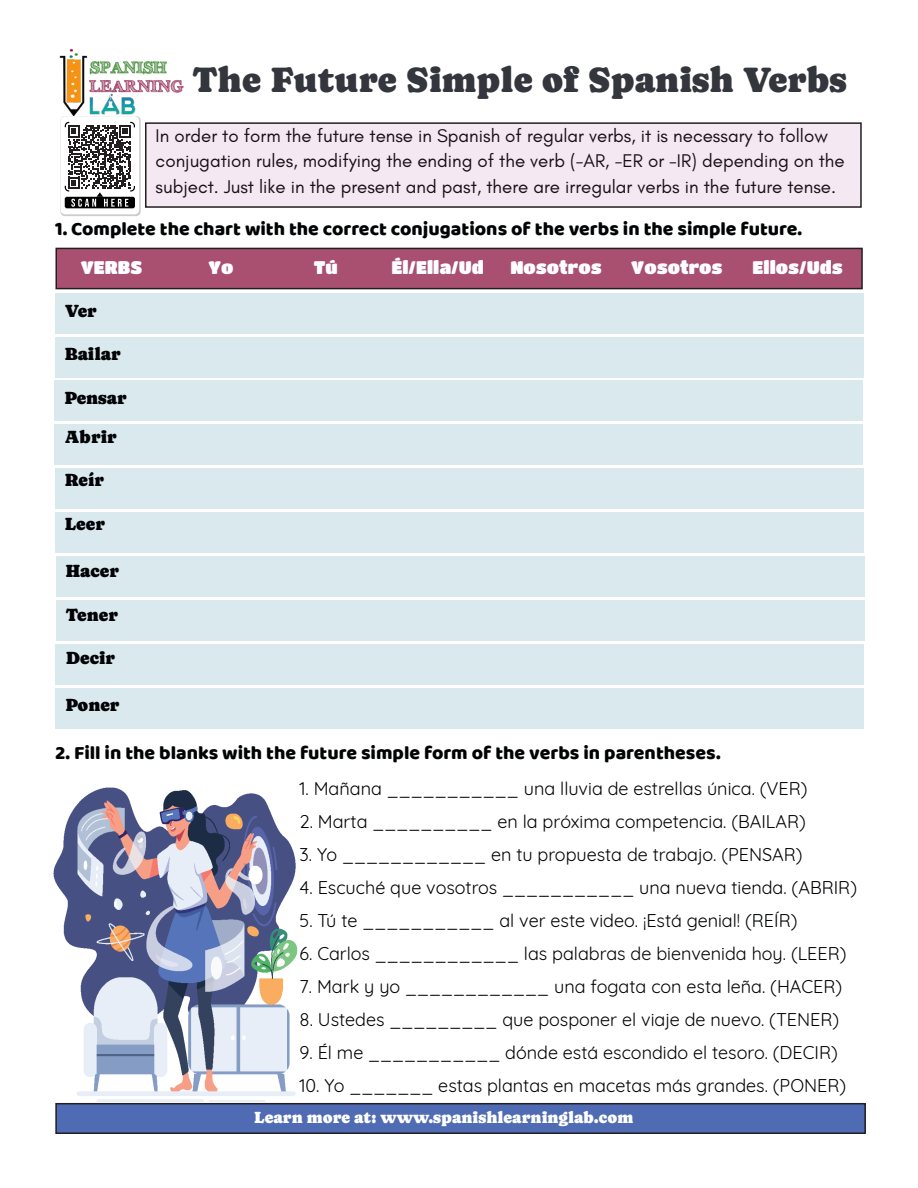
<style>
.page{position:relative;width:918px;height:1188px;background:#fff}
.page>*{position:absolute;margin:0;border:0;box-sizing:border-box;transform-origin:0 0}
.t1{font:36px "Caprasimo";color:#34363d}
.t2{font:19.5px "Baloo";color:#000304}
.t3{font:18.75px/25.5px "Glacial Indifference";color:#190f18}
.t4{font:18px "Quicksand";color:#010204}
.t5{font:18px "Caprasimo";color:#000205}
.t6{font:18px "Titan One";color:#fff}
.t7{font:16.5px "Caprasimo";color:#fff}
</style>
<div class="page">
<img style="left:59px;top:49px;width:125px;height:67px">
<div style="left:60px;top:116px;width:81px;height:100px;background:#d5d5d5;border-radius:5px"></div>
<div style="left:61px;top:116px;width:78px;height:98px;background:#fff;border-radius:4px"></div>
<div style="left:65px;top:197px;width:70px;height:11px;background:#000;border-radius:2px"></div>
<svg style="left:65px;top:122px;width:70px;height:85px"></svg>
<div style="left:146px;top:123px;width:715px;height:84px;background:#f4e8f2"></div>
<div style="left:145px;top:122px;width:717px;height:86px;border:2px solid #231f20"></div>
<div style="left:56px;top:248px;width:806px;height:41px;background:#a95070"></div>
<div style="left:56px;top:248px;width:807px;height:41px;border:2px solid #231f20"></div>
<div style="left:55px;top:293px;width:809px;height:40px;background:#dae9ed"></div>
<div style="left:55px;top:337px;width:809px;height:40px;background:#dae9ed"></div>
<div style="left:55px;top:381px;width:808px;height:40px;background:#dae9ed"></div>
<div style="left:54px;top:425px;width:809px;height:40px;background:#dae9ed"></div>
<div style="left:56px;top:469px;width:808px;height:40px;background:#dae9ed"></div>
<div style="left:55px;top:513px;width:809px;height:40px;background:#dae9ed"></div>
<div style="left:56px;top:556px;width:809px;height:41px;background:#dae9ed"></div>
<div style="left:56px;top:600px;width:809px;height:41px;background:#dae9ed"></div>
<div style="left:56px;top:644px;width:808px;height:40px;background:#dae9ed"></div>
<div style="left:55px;top:688px;width:809px;height:40px;background:#dae9ed"></div>
<img style="left:53px;top:787px;width:245px;height:315px">
<div style="left:56px;top:1104px;width:809px;height:29px;background:#4e6bb3"></div>
<div style="left:55px;top:1103px;width:811px;height:31px;border:2px solid #231f20"></div>
<p class="t1" style="left:192px;top:59px;width:656px">The Future Simple of Spanish Verbs</p>
<p class="t3" style="left:156px;top:123px;width:691px">In order to form the future tense in Spanish of regular verbs, it is necessary to follow conjugation rules, modifying the ending of the verb (-AR, -ER or -IR) depending on the subject. Just like in the present and past, there are irregular verbs in the future tense.</p>
<p class="t2" style="left:55px;top:217px;width:749px">1. Complete the chart with the correct conjugations of the verbs in the simple future.</p>
<p class="t6" style="left:81px;top:256px;width:63px">VERBS</p>
<p class="t6" style="left:209px;top:256px;width:26px">Yo</p>
<p class="t6" style="left:314px;top:256px;width:25px">Tú</p>
<p class="t6" style="left:391px;top:256px;width:94px">Él/Ella/Ud</p>
<p class="t6" style="left:510px;top:256px;width:93px">Nosotros</p>
<p class="t6" style="left:631px;top:256px;width:93px">Vosotros</p>
<p class="t6" style="left:753px;top:256px;width:92px">Ellos/Uds</p>
<p class="t5" style="left:65px;top:300px;width:34px">Ver</p>
<p class="t5" style="left:65px;top:344px;width:57px">Bailar</p>
<p class="t5" style="left:65px;top:387px;width:63px">Pensar</p>
<p class="t5" style="left:65px;top:426px;width:53px">Abrir</p>
<p class="t5" style="left:65px;top:470px;width:41px">Reír</p>
<p class="t5" style="left:65px;top:513px;width:42px">Leer</p>
<p class="t5" style="left:66px;top:560px;width:55px">Hacer</p>
<p class="t5" style="left:66px;top:604px;width:54px">Tener</p>
<p class="t5" style="left:66px;top:647px;width:51px">Decir</p>
<p class="t5" style="left:66px;top:694px;width:55px">Poner</p>
<p class="t2" style="left:55px;top:741px;width:667px">2. Fill in the blanks with the future simple form of the verbs in parentheses.</p>
<p class="t4" style="left:300px;top:775px;width:510px">1. Mañana ___________ una lluvia de estrellas única. (VER)</p>
<p class="t4" style="left:300px;top:808px;width:508px">2. Marta __________ en la próxima competencia. (BAILAR)</p>
<p class="t4" style="left:300px;top:841px;width:505px">3. Yo ____________ en tu propuesta de trabajo. (PENSAR)</p>
<p class="t4" style="left:300px;top:874px;width:559px">4. Escuché que vosotros ___________ una nueva tienda. (ABRIR)</p>
<p class="t4" style="left:300px;top:907px;width:499px">5. Tú te ___________ al ver este video. ¡Está genial! (REÍR)</p>
<p class="t4" style="left:300px;top:940px;width:549px">6. Carlos ____________ las palabras de bienvenida hoy. (LEER)</p>
<p class="t4" style="left:300px;top:973px;width:544px">7. Mark y yo ____________ una fogata con esta leña. (HACER)</p>
<p class="t4" style="left:300px;top:1006px;width:541px">8. Ustedes _________ que posponer el viaje de nuevo. (TENER)</p>
<p class="t4" style="left:300px;top:1039px;width:540px">9. Él me ___________ dónde está escondido el tesoro. (DECIR)</p>
<p class="t4" style="left:300px;top:1072px;width:548px">10. Yo _______ estas plantas en macetas más grandes. (PONER)</p>
<p class="t7" style="left:254px;top:1107px;width:381px">Learn more at: www.spanishlearninglab.com</p>
</div>
